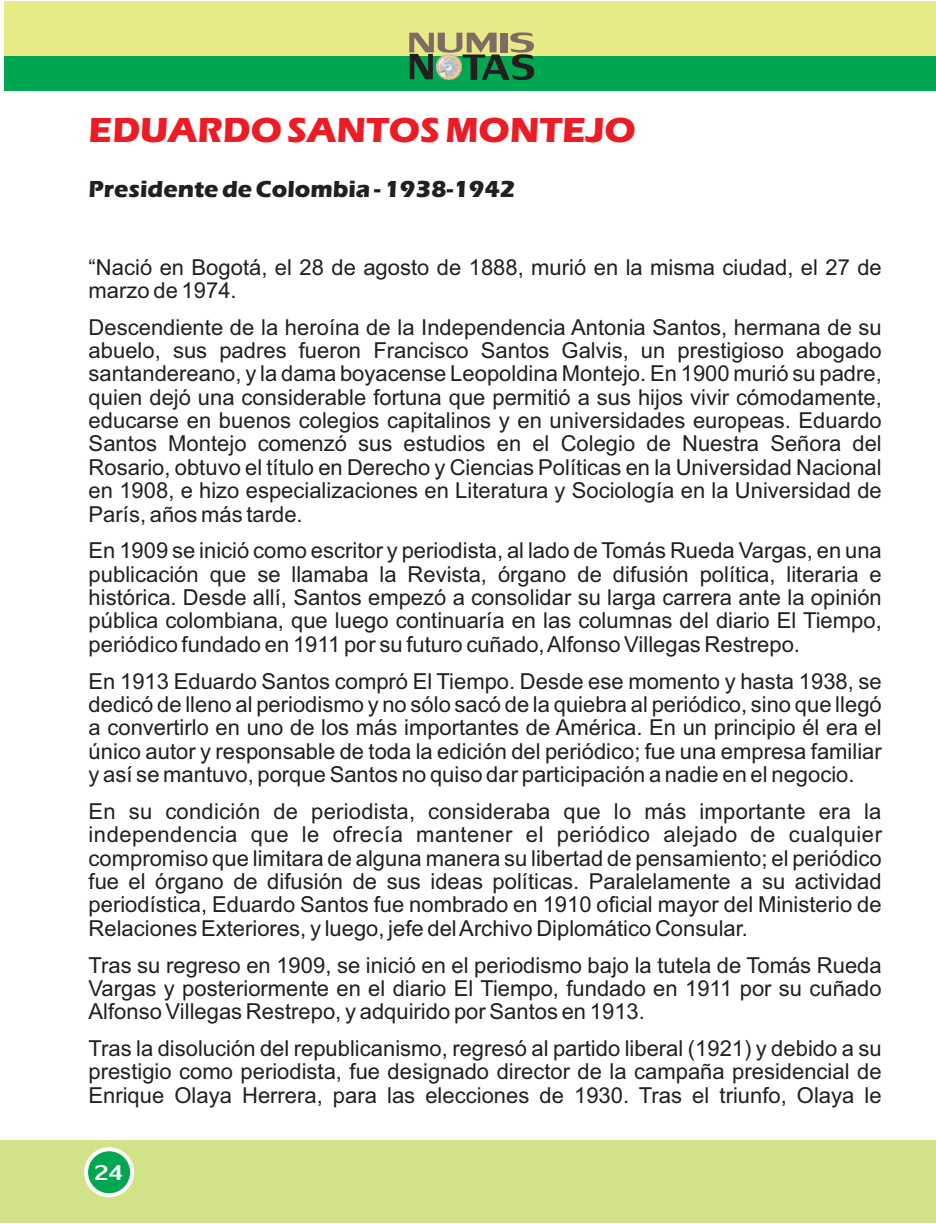
<style>
.page{position:relative;width:936px;height:1224px;background:#fff}
.page>*{position:absolute;margin:0;border:0;box-sizing:border-box;transform-origin:0 0}
.t1{font:54.4px "Lily UPC";color:#231f20;scale:1.15 1}
.t2{font:42.4px "Lily UPC";color:#806b64;scale:1.57 1}
.t3{font:700 36px "Eras ITC";color:#ed1c24}
.t4{font:31.8px "Lily UPC";color:#fff}
.t5{font:700 24px "Eras ITC";color:#231f20}
.t6{font:22px/23.4px "Arial";color:#231f20;text-align:justify}
</style>
<div class="page">
<div style="left:0;top:1141px;width:935px;height:82px;background:#d2e288"></div>
<svg style="left:84px;top:1147px;width:50px;height:50px;background:#4bc082"></svg>
<div style="left:4px;top:1px;width:931px;height:55px;background:#e6ea87"></div>
<div style="left:4px;top:56px;width:931px;height:34px;background:#00a650"></div>
<svg style="left:409px;top:54px;width:24px;height:25px"></svg>
<img style="left:436px;top:54px;width:26px;height:26px">
<h2 class="t2" style="left:407px;top:24px;width:83px">NUMIS</h2>
<h1 class="t1" style="left:462px;top:43px;width:65px">TAS</h1>
<h3 class="t3" style="left:89px;top:117px;width:548px">EDUARDO SANTOS MONTEJO</h3>
<p class="t5" style="left:89px;top:180px;width:428px">Presidente de Colombia - 1938-1942</p>
<p class="t6" style="left:89px;top:257px;width:794px">“Nació en Bogotá, el 28 de agosto de 1888, murió en la misma ciudad, el 27 de marzo de 1974.</p>
<p class="t6" style="left:89px;top:317px;width:794px">Descendiente de la heroína de la Independencia Antonia Santos, hermana de su abuelo, sus padres fueron Francisco Santos Galvis, un prestigioso abogado santandereano, y la dama boyacense Leopoldina Montejo. En 1900 murió su padre, quien dejó una considerable fortuna que permitió a sus hijos vivir cómodamente, educarse en buenos colegios capitalinos y en universidades europeas. Eduardo Santos Montejo comenzó sus estudios en el Colegio de Nuestra Señora del Rosario, obtuvo el título en Derecho y Ciencias Políticas en la Universidad Nacional en 1908, e hizo especializaciones en Literatura y Sociología en la Universidad de París, años más tarde.</p>
<p class="t6" style="left:89px;top:541px;width:794px">En 1909 se inició como escritor y periodista, al lado de Tomás Rueda Vargas, en una publicación que se llamaba la Revista, órgano de difusión política, literaria e histórica. Desde allí, Santos empezó a consolidar su larga carrera ante la opinión pública colombiana, que luego continuaría en las columnas del diario El Tiempo, periódico fundado en 1911 por su futuro cuñado, Alfonso Villegas Restrepo.</p>
<p class="t6" style="left:89px;top:671px;width:794px">En 1913 Eduardo Santos compró El Tiempo. Desde ese momento y hasta 1938, se dedicó de lleno al periodismo y no sólo sacó de la quiebra al periódico, sino que llegó a convertirlo en uno de los más importantes de América. En un principio él era el único autor y responsable de toda la edición del periódico; fue una empresa familiar y así se mantuvo, porque Santos no quiso dar participación a nadie en el negocio.</p>
<p class="t6" style="left:88px;top:802px;width:795px">En su condición de periodista, consideraba que lo más importante era la independencia que le ofrecía mantener el periódico alejado de cualquier compromiso que limitara de alguna manera su libertad de pensamiento; el periódico fue el órgano de difusión de sus ideas políticas. Paralelamente a su actividad periodística, Eduardo Santos fue nombrado en 1910 oficial mayor del Ministerio de Relaciones Exteriores, y luego, jefe del Archivo Diplomático Consular.</p>
<p class="t6" style="left:88px;top:955px;width:794px">Tras su regreso en 1909, se inició en el periodismo bajo la tutela de Tomás Rueda Vargas y posteriormente en el diario El Tiempo, fundado en 1911 por su cuñado Alfonso Villegas Restrepo, y adquirido por Santos en 1913.</p>
<p class="t6" style="left:88px;top:1039px;width:794px">Tras la disolución del republicanismo, regresó al partido liberal (1921) y debido a su prestigio como periodista, fue designado director de la campaña presidencial de Enrique Olaya Herrera, para las elecciones de 1930. Tras el triunfo, Olaya le</p>
<h3 class="t4" style="left:94px;top:1158px;width:30px">24</h3>
</div>
